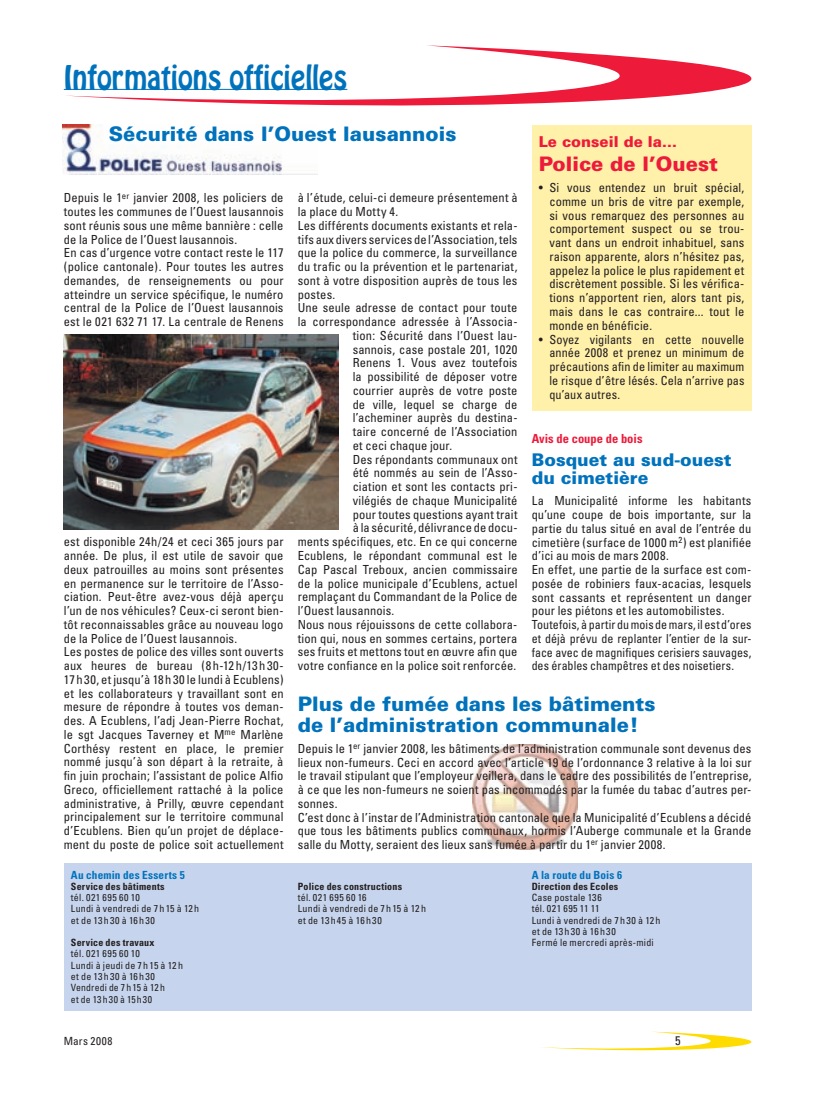
<style>
.page{position:relative;width:833px;height:1099px;background:#fff}
.page>*{position:absolute;margin:0;border:0;box-sizing:border-box;transform-origin:0 0}
.t1{font:30px "Hobo";color:#0072bc;scale:.9 1}
.t2{font:900 20px/21.2px "Univers";color:#0072bc}
.t3{font:900 20px "Univers";color:#ed1a3a}
.t4{font:900 17.5px/18.8px "Univers";color:#0072bc}
.t5{font:900 15px "Univers";color:#ed1a3a}
.t6{font:condensed 12.5px/13.8px "Univers";letter-spacing:.01em;color:#231f20}
.t7{font:700 condensed 12.5px "Univers";color:#ed1a3a}
.t8{font:700 condensed 11.25px "Univers";letter-spacing:.015em;color:#0072bc}
.t9{font:condensed 11.25px "Univers";letter-spacing:.04em;color:#231f20}
.t10{font:condensed 10px/11.2px "Univers";letter-spacing:.015em;color:#231f20}
.t11{font:700 condensed 10px "Univers";letter-spacing:.02em;color:#231f20}
</style>
<div class="page">
<svg style="left:541px;top:1031px;width:210px;height:19px"></svg>
<img style="left:472px;top:744px;width:106px;height:105px">
<img style="left:63px;top:124px;width:219px;height:50px">
<svg style="left:64px;top:45px;width:687px;height:60px"></svg>
<hr style="left:64px;top:89px;width:283px;height:1px;background:#0072bc">
<div style="left:64px;top:862px;width:687px;height:148px;background:#c6d5ed"></div>
<div style="left:531px;top:125px;width:220px;height:286px;background:#fff0aa"></div>
<img style="left:64px;top:335px;width:274px;height:194px">
<h1 class="t1" style="left:64px;top:62px;width:316px">Informations officielles</h1>
<h2 class="t2" style="left:109px;top:125px;width:349px">Sécurité dans l’Ouest lausannois</h2>
<p class="t5" style="left:539px;top:135px;width:140px">Le conseil de la...</p>
<h2 class="t3" style="left:539px;top:156px;width:181px">Police de l’Ouest</h2>
<p class="t6" style="left:549px;top:182px;width:196px;text-align:justify;text-indent:-11px">• Si vous entendez un bruit spécial, comme un bris de vitre par exemple, si vous remarquez des personnes au comportement suspect ou se trou&shy;vant dans un endroit inhabituel, sans raison apparente, alors n’hésitez pas, appelez la police le plus rapidement et discrètement possible. Si les vérifica&shy;tions n’apportent rien, alors tant pis, mais dans le cas contraire... tout le monde en bénéficie.</p>
<p class="t6" style="left:549px;top:333px;width:197px;text-align:justify;text-indent:-11px">• Soyez vigilants en cette nouvelle année 2008 et prenez un minimum de précautions afin de limiter au maximum le risque d’être lésés. Cela n’arrive pas qu’aux autres.</p>
<p class="t6" style="left:64px;top:192px;width:221px">Depuis le 1<sup>er</sup> janvier 2008, les policiers de toutes les communes de l’Ouest lausannois sont réunis sous une même bannière : celle de la Police de l’Ouest lausannois.<br>En cas d’urgence votre contact reste le 117 (police cantonale). Pour toutes les autres demandes, de renseignements ou pour atteindre un service spécifique, le numéro central de la Police de l’Ouest lausannois est le 021 632 71 17. La centrale de Renens</p>
<p class="t6" style="left:298px;top:192px;width:221px">à l’étude, celui-ci demeure présentement à</p>
<p class="t6" style="left:298px;top:206px;width:102px">la place du Motty 4.</p>
<p class="t6" style="left:298px;top:219px;width:221px">Les différents documents existants et rela-</p>
<p class="t6" style="left:298px;top:233px;width:221px">tifs aux divers services de l’Association, tels</p>
<p class="t6" style="left:298px;top:247px;width:221px">que la police du commerce, la surveillance</p>
<p class="t6" style="left:298px;top:261px;width:221px">du trafic ou la prévention et le partenariat,</p>
<p class="t6" style="left:298px;top:274px;width:221px">sont à votre disposition auprès de tous les</p>
<p class="t6" style="left:298px;top:288px;width:39px">postes.</p>
<p class="t6" style="left:298px;top:302px;width:221px">Une seule adresse de contact pour toute</p>
<p class="t6" style="left:298px;top:316px;width:221px">la correspondance adressée à l’Associa-</p>
<p class="t6" style="left:353px;top:329px;width:166px">tion : Sécurité dans l’Ouest lau-</p>
<p class="t6" style="left:353px;top:343px;width:166px">sannois, case postale 201, 1020</p>
<p class="t6" style="left:353px;top:357px;width:166px">Renens 1. Vous avez toutefois</p>
<p class="t6" style="left:353px;top:371px;width:166px">la possibilité de déposer votre</p>
<p class="t6" style="left:353px;top:384px;width:166px">courrier auprès de votre poste</p>
<p class="t6" style="left:353px;top:398px;width:166px">de ville, lequel se charge de</p>
<p class="t6" style="left:353px;top:412px;width:166px">l’acheminer auprès du destina-</p>
<p class="t6" style="left:353px;top:426px;width:166px">taire concerné de l’Association</p>
<p class="t6" style="left:353px;top:439px;width:101px">et ceci chaque jour.</p>
<p class="t6" style="left:353px;top:453px;width:166px">Des répondants communaux ont</p>
<p class="t6" style="left:353px;top:467px;width:166px">été nommés au sein de l’Asso-</p>
<p class="t6" style="left:353px;top:481px;width:166px">ciation et sont les contacts pri-</p>
<p class="t6" style="left:353px;top:494px;width:166px">vilégiés de chaque Municipalité</p>
<p class="t6" style="left:353px;top:508px;width:166px">pour toutes questions ayant trait</p>
<p class="t6" style="left:353px;top:522px;width:166px">à la sécurité, délivrance de docu-</p>
<p class="t6" style="left:298px;top:536px;width:221px">ments spécifiques, etc. En ce qui concerne</p>
<p class="t6" style="left:298px;top:549px;width:221px">Ecublens, le répondant communal est le</p>
<p class="t6" style="left:298px;top:563px;width:221px">Cap Pascal Treboux, ancien commissaire</p>
<p class="t6" style="left:298px;top:577px;width:221px">de la police municipale d’Ecublens, actuel</p>
<p class="t6" style="left:298px;top:591px;width:221px">remplaçant du Commandant de la Police de</p>
<p class="t6" style="left:298px;top:604px;width:98px">l’Ouest lausannois.</p>
<p class="t6" style="left:298px;top:618px;width:221px">Nous nous réjouissons de cette collabora-</p>
<p class="t6" style="left:298px;top:632px;width:221px">tion qui, nous en sommes certains, portera</p>
<p class="t6" style="left:298px;top:646px;width:221px">ses fruits et mettons tout en œuvre afin que</p>
<p class="t6" style="left:298px;top:659px;width:220px">votre confiance en la police soit renforcée.</p>
<h2 class="t2" style="left:298px;top:694px;width:359px">Plus de fumée dans les bâtiments de l’administration communale !</h2>
<p class="t6" style="left:298px;top:742px;width:455px">Depuis le 1<sup>er</sup> janvier 2008, les bâtiments de l’administration communale sont devenus des lieux non-fumeurs. Ceci en accord avec l’article 19 de l’ordonnance 3 relative à la loi sur le travail stipulant que l’employeur veillera, dans le cadre des possibilités de l’entreprise, à ce que les non-fumeurs ne soient pas incommodés par la fumée du tabac d’autres per&shy;sonnes.<br>C’est donc à l’instar de l’Administration cantonale que la Municipalité d’Ecublens a décidé que tous les bâtiments publics communaux, hormis l’Auberge communale et la Grande salle du Motty, seraient des lieux sans fumée à partir du 1<sup>er</sup> janvier 2008.</p>
<p class="t7" style="left:531px;top:434px;width:112px">Avis de coupe de bois</p>
<h3 class="t4" style="left:531px;top:451px;width:201px">Bosquet au sud-ouest du cimetière</h3>
<p class="t6" style="left:531px;top:495px;width:221px">La Municipalité informe les habitants qu’une coupe de bois importante, sur la partie du talus situé en aval de l’entrée du cimetière (surface de 1000 m<sup>2</sup>) est planifiée d’ici au mois de mars 2008.<br>En effet, une partie de la surface est com&shy;posée de robiniers faux-acacias, lesquels sont cassants et représentent un danger pour les piétons et les automobilistes.<br>Toutefois, à partir du mois de mars, il est d’ores et déjà prévu de replanter l’entier de la sur&shy;face avec de magnifiques cerisiers sauvages, des érables champêtres et des noisetiers.</p>
<p class="t6" style="left:64px;top:536px;width:221px">est disponible 24h/24 et ceci 365 jours par année. De plus, il est utile de savoir que deux patrouilles au moins sont présentes en permanence sur le territoire de l’Asso&shy;ciation. Peut-être avez-vous déjà aperçu l’un de nos véhicules ? Ceux-ci seront bien&shy;tôt reconnaissables grâce au nouveau logo de la Police de l’Ouest lausannois.<br>Les postes de police des villes sont ouverts aux heures de bureau (8 h-12 h/13 h 30- 17 h 30, et jusqu’à 18 h 30 le lundi à Ecublens) et les collaborateurs y travaillant sont en mesure de répondre à toutes vos deman&shy;des. A Ecublens, l’adj Jean-Pierre Rochat, le sgt Jacques Taverney et M<sup>me</sup> Marlène Corthésy restent en place, le premier nommé jusqu’à son départ à la retraite, à fin juin prochain ; l’assistant de police Alfio Greco, officiellement rattaché à la police administrative, à Prilly, œuvre cependant principalement sur le territoire communal d’Ecublens. Bien qu’un projet de déplace&shy;ment du poste de police soit actuellement</p>
<p class="t8" style="left:71px;top:870px;width:115px">Au chemin des Esserts 5</p>
<p class="t11" style="left:71px;top:882px;width:95px">Service des bâtiments</p>
<p class="t10" style="left:71px;top:892px;width:130px">tél. 021 695 60 10<br>Lundi à vendredi de 7 h 15 à 12 h et de 13 h 30 à 16 h 30</p>
<p class="t11" style="left:71px;top:938px;width:85px">Service des travaux</p>
<p class="t10" style="left:71px;top:949px;width:114px">tél. 021 695 60 10<br>Lundi à jeudi de 7 h 15 à 12 h et de 13 h 30 à 16 h 30<br>Vendredi de 7 h 15 à 12 h<br>et de 13 h 30 à 15 h 30</p>
<p class="t11" style="left:298px;top:882px;width:106px">Police des constructions</p>
<p class="t10" style="left:298px;top:892px;width:130px">tél. 021 695 60 16<br>Lundi à vendredi de 7 h 15 à 12 h et de 13 h 45 à 16 h 30</p>
<p class="t8" style="left:531px;top:870px;width:92px">A la route du Bois 6</p>
<p class="t11" style="left:531px;top:882px;width:88px">Direction des Ecoles</p>
<p class="t10" style="left:531px;top:892px;width:130px">Case postale 136<br>tél. 021 695 11 11<br>Lundi à vendredi de 7 h 30 à 12 h et de 13 h 30 à 16 h 30<br>Fermé le mercredi après-midi</p>
<p class="t9" style="left:64px;top:1036px;width:50px">Mars 2008</p>
<p class="t6" style="left:675px;top:1034px;width:7px">5</p>
</div>
